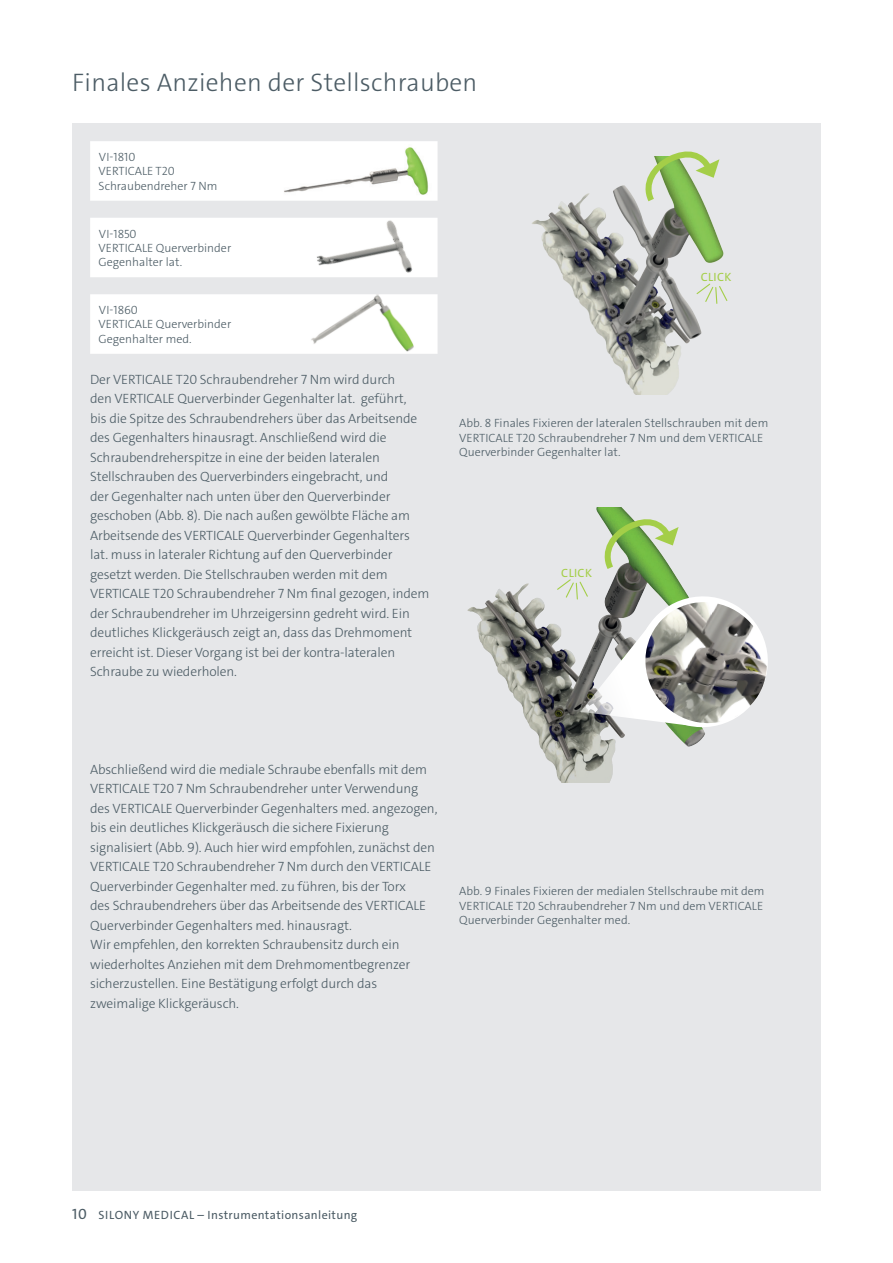
<style>
.page{position:relative;width:893px;height:1263px;background:#fff}
.page>*{position:absolute;margin:0;border:0;box-sizing:border-box;transform-origin:0 0}
.t1{font:300 25.5px "The Sans C4 s";letter-spacing:.01em;color:#4c5c65}
.t2{font:300 13.5px/19.5px "The Sans C4 s";letter-spacing:-.01em;color:#4c5c65}
.t3{font:300 12px/14.4px "The Sans C4 s";color:#4c5c65}
.t4{font:12px "The Sans C4 s";letter-spacing:.03em;color:#4c5c65}
.t5{font:12px "The Sans C4 s";letter-spacing:.03em;color:#a4ce48}
.s1{font-size:15px}
</style>
<div class="page">
<div style="left:72px;top:123px;width:749px;height:1068px;background:#e6e7e9"></div>
<div style="left:90px;top:141px;width:348px;height:60px;background:#fff"></div>
<img style="left:281px;top:145px;width:153px;height:54px">
<div style="left:90px;top:218px;width:348px;height:59px;background:#fff"></div>
<div style="left:90px;top:294px;width:348px;height:60px;background:#fff"></div>
<img style="left:532px;top:159px;width:196px;height:236px">
<img style="left:467px;top:508px;width:237px;height:274px">
<svg style="left:643px;top:151px;width:76px;height:57px"></svg>
<img style="left:310px;top:196px;width:124px;height:121px">
<img style="left:308px;top:293px;width:109px;height:61px">
<svg style="left:556px;top:519px;width:212px;height:217px"></svg>
<h1 class="t1" style="left:72px;top:66px;width:407px">Finales Anziehen der Stellschrauben</h1>
<p class="t3" style="left:99px;top:150px;width:120px">VI-1810<br>VERTICALE T20<br>Schraubendreher 7 Nm</p>
<p class="t3" style="left:99px;top:226px;width:134px">VI-1850<br>VERTICALE Querverbinder<br>Gegenhalter lat.</p>
<p class="t3" style="left:99px;top:303px;width:134px">VI-1860<br>VERTICALE Querverbinder<br>Gegenhalter med.</p>
<p class="t2" style="left:90px;top:369px;width:341px">Der VERTICALE T20 Schraubendreher 7 Nm wird durch<br>den VERTICALE Querverbinder Gegenhalter lat. geführt,<br>bis die Spitze des Schraubendrehers über das Arbeitsende des Gegenhalters hinausragt. Anschließend wird die Schraubendreherspitze in eine der beiden lateralen Stellschrauben des Querverbinders eingebracht, und<br>der Gegenhalter nach unten über den Querverbinder geschoben (Abb. 8). Die nach außen gewölbte Fläche am Arbeitsende des VERTICALE Querverbinder Gegenhalters lat. muss in lateraler Richtung auf den Querverbinder gesetzt werden. Die Stellschrauben werden mit dem VERTICALE T20 Schraubendreher 7 Nm final gezogen, indem der Schraubendreher im Uhrzeigersinn gedreht wird. Ein deutliches Klickgeräusch zeigt an, dass das Drehmoment erreicht ist. Dieser Vorgang ist bei der kontra-lateralen Schraube zu wiederholen.</p>
<p class="t5" style="left:701px;top:269px;width:32px">CLICK</p>
<p class="t3" style="left:459px;top:416px;width:311px">Abb. 8 Finales Fixieren der lateralen Stellschrauben mit dem<br>VERTICALE T20 Schraubendreher 7 Nm und dem VERTICALE<br>Querverbinder Gegenhalter lat.</p>
<p class="t5" style="left:561px;top:565px;width:32px">CLICK</p>
<p class="t2" style="left:90px;top:759px;width:349px">Abschließend wird die mediale Schraube ebenfalls mit dem VERTICALE T20 7 Nm Schraubendreher unter Verwendung des VERTICALE Querverbinder Gegenhalters med. angezogen, bis ein deutliches Klickgeräusch die sichere Fixierung signalisiert (Abb. 9). Auch hier wird empfohlen, zunächst den VERTICALE T20 Schraubendreher 7 Nm durch den VERTICALE Querverbinder Gegenhalter med. zu führen, bis der Torx<br>des Schraubendrehers über das Arbeitsende des VERTICALE Querverbinder Gegenhalters med. hinausragt.<br>Wir empfehlen, den korrekten Schraubensitz durch ein wiederholtes Anziehen mit dem Drehmomentbegrenzer sicherzustellen. Eine Bestätigung erfolgt durch das zweimalige Klickgeräusch.</p>
<p class="t3" style="left:459px;top:884px;width:307px;text-align:justify">Abb. 9 Finales Fixieren der medialen Stellschraube mit dem VERTICALE T20 Schraubendreher 7 Nm und dem VERTICALE Querverbinder Gegenhalter med.</p>
<p class="t4" style="left:72px;top:1207px;width:287px"><span class="s1">10</span> SILONY MEDICAL – Instrumentationsanleitung</p>
</div>
